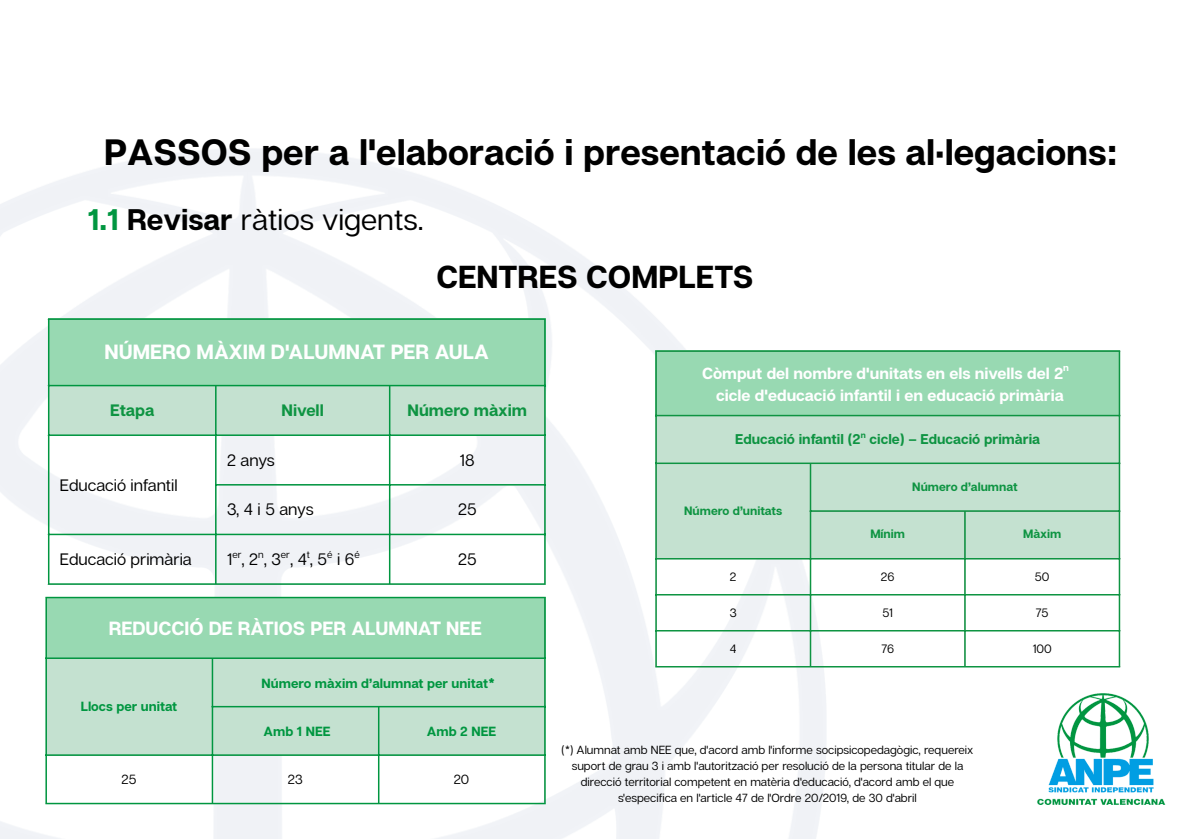
<style>
.page{position:relative;width:1191px;height:839px;background:#fff}
.page>*{position:absolute;margin:0;border:0;box-sizing:border-box;transform-origin:0 0}
.t1{font:700 36.6px "Articulat CF";color:#000}
.t2{font:700 31.8px "Articulat CF";color:#000}
.t3{font:29.8px "Articulat CF";color:#000}
.t4{font:700 20.6px "Articulat CF";color:#fff}
.t5{font:700 19px "Articulat CF";color:#fff}
.t6{font:16.6px "Articulat CF";color:#000}
.t7{font:700 16.6px "Articulat CF";color:#0e9442}
.t8{font:700 16.2px "Articulat CF";color:#fff}
.t9{font:700 14.2px "Articulat CF";color:#0e9442}
.t10{font:700 13.2px "Articulat CF";color:#009640}
.t11{font:13.2px "Articulat CF";color:#000}
.t12{font:700 12.2px "Articulat CF";color:#0e9442}
.t13{font:12.2px "Articulat CF";letter-spacing:-.01em;color:#000}
.t14{font:11.8px/15.6px "Articulat CF";color:#000;text-align:center}
.t15{font:10px "Articulat CF";color:#000}
.t16{font:700 8.4px "Articulat CF";color:#0e9442}
.s1{font-weight:700;color:#009640}
.s2{font-weight:700}
</style>
<div class="page">
<img style="left:1037px;top:693px;width:128px;height:111px">
<img style="left:0;top:149px;width:936px;height:689px">
<div style="left:48px;top:319px;width:497px;height:67px;background:#98d9b2"></div>
<div style="left:49px;top:386px;width:495px;height:48px;background:#c4e1d0"></div>
<hr style="left:48px;top:320px;width:1px;height:263px;background:#009640">
<hr style="left:215px;top:386px;width:2px;height:197px;background:#009640">
<hr style="left:389px;top:386px;width:1px;height:197px;background:#009640">
<hr style="left:544px;top:320px;width:2px;height:263px;background:#009640">
<hr style="left:48px;top:318px;width:498px;height:2px;background:#009640">
<hr style="left:48px;top:385px;width:498px;height:1px;background:#009640">
<hr style="left:48px;top:434px;width:498px;height:2px;background:#009640">
<hr style="left:215px;top:484px;width:331px;height:1px;background:#009640">
<hr style="left:48px;top:533px;width:498px;height:2px;background:#009640">
<hr style="left:48px;top:583px;width:498px;height:1px;background:#009640">
<div style="left:656px;top:350px;width:464px;height:66px;background:#98d9b2"></div>
<div style="left:657px;top:416px;width:462px;height:142px;background:#c4e1d0"></div>
<hr style="left:655px;top:352px;width:2px;height:314px;background:#0e9442">
<hr style="left:810px;top:464px;width:1px;height:202px;background:#0e9442">
<hr style="left:964px;top:511px;width:2px;height:155px;background:#0e9442">
<hr style="left:1119px;top:352px;width:1px;height:314px;background:#0e9442">
<hr style="left:655px;top:350px;width:465px;height:2px;background:#0e9442">
<hr style="left:655px;top:415px;width:465px;height:1px;background:#0e9442">
<hr style="left:655px;top:462px;width:465px;height:2px;background:#0e9442">
<hr style="left:810px;top:510px;width:310px;height:1px;background:#0e9442">
<hr style="left:655px;top:558px;width:465px;height:1px;background:#0e9442">
<hr style="left:655px;top:594px;width:465px;height:1px;background:#0e9442">
<hr style="left:655px;top:630px;width:465px;height:1px;background:#0e9442">
<hr style="left:655px;top:666px;width:465px;height:1px;background:#0e9442">
<div style="left:46px;top:597px;width:499px;height:61px;background:#98d9b2"></div>
<div style="left:47px;top:659px;width:497px;height:95px;background:#c4e1d0"></div>
<hr style="left:45px;top:598px;width:2px;height:204px;background:#009640">
<hr style="left:212px;top:659px;width:1px;height:143px;background:#009640">
<hr style="left:378px;top:707px;width:1px;height:95px;background:#009640">
<hr style="left:544px;top:598px;width:2px;height:204px;background:#009640">
<hr style="left:45px;top:596px;width:501px;height:2px;background:#009640">
<hr style="left:45px;top:657px;width:501px;height:2px;background:#009640">
<hr style="left:212px;top:705px;width:334px;height:2px;background:#009640">
<hr style="left:45px;top:754px;width:501px;height:1px;background:#009640">
<hr style="left:45px;top:802px;width:501px;height:2px;background:#009640">
<p class="t1" style="left:104px;top:129px;width:1015px">PASSOS per a l'elaboració i presentació de les al·legacions:</p>
<h3 class="t3" style="left:88px;top:201px;width:337px"><span class="s1">1.1</span> <span class="s2">Revisar</span> ràtios vigents.</h3>
<p class="t2" style="left:436px;top:256px;width:318px">CENTRES COMPLETS</p>
<h2 class="t4" style="left:105px;top:339px;width:386px">NÚMERO MÀXIM D'ALUMNAT PER AULA</h2>
<p class="t7" style="left:110px;top:400px;width:46px">Etapa</p>
<p class="t7" style="left:282px;top:400px;width:44px">Nivell</p>
<p class="t7" style="left:408px;top:400px;width:121px">Número màxim</p>
<p class="t6" style="left:60px;top:474px;width:119px">Educació infantil</p>
<p class="t6" style="left:227px;top:449px;width:49px">2 anys</p>
<p class="t6" style="left:460px;top:449px;width:16px">18</p>
<p class="t6" style="left:227px;top:499px;width:88px">3, 4 i 5 anys</p>
<p class="t6" style="left:458px;top:499px;width:20px">25</p>
<p class="t15" style="left:232px;top:548px;width:11px">er</p>
<p class="t15" style="left:258px;top:548px;width:7px">n</p>
<p class="t15" style="left:281px;top:548px;width:11px">er</p>
<p class="t15" style="left:307px;top:548px;width:5px">t</p>
<p class="t15" style="left:327px;top:548px;width:7px">é</p>
<p class="t15" style="left:354px;top:548px;width:7px">é</p>
<p class="t6" style="left:458px;top:548px;width:20px">25</p>
<p class="t6" style="left:60px;top:548px;width:133px">Educació primària</p>
<p class="t6" style="left:227px;top:548px;width:129px">1 ,2,3 ,4,5 i6</p>
<p class="t5" style="left:109px;top:616px;width:375px">REDUCCIÓ DE RÀTIOS PER ALUMNAT NEE</p>
<p class="t10" style="left:81px;top:697px;width:98px">Llocs per unitat</p>
<p class="t10" style="left:262px;top:674px;width:235px">Número màxim d’alumnat per unitat*</p>
<p class="t10" style="left:264px;top:723px;width:68px">Amb 1 NEE</p>
<p class="t10" style="left:427px;top:723px;width:71px">Amb 2 NEE</p>
<p class="t11" style="left:122px;top:771px;width:16px">25</p>
<p class="t11" style="left:288px;top:771px;width:16px">23</p>
<p class="t11" style="left:454px;top:771px;width:17px">20</p>
<p class="t8" style="left:702px;top:362px;width:368px">Còmput del nombre d'unitats en els nivells del 2<sup>n</sup></p>
<p class="t8" style="left:716px;top:385px;width:349px">cicle d'educació infantil i en educació primària</p>
<p class="t9" style="left:735px;top:430px;width:306px">Educació infantil (2 cicle) – Educació primària</p>
<p class="t16" style="left:861px;top:429px;width:7px">n</p>
<p class="t12" style="left:684px;top:503px;width:100px">Número d’unitats</p>
<p class="t12" style="left:912px;top:478px;width:107px">Número d’alumnat</p>
<p class="t12" style="left:870px;top:526px;width:36px">Mínim</p>
<p class="t12" style="left:1023px;top:526px;width:40px">Màxim</p>
<p class="t13" style="left:730px;top:569px;width:8px">2</p>
<p class="t13" style="left:881px;top:569px;width:15px">26</p>
<h1 class="t13" style="left:1035px;top:569px;width:16px">50</h1>
<p class="t13" style="left:730px;top:605px;width:8px">3</p>
<p class="t13" style="left:882px;top:605px;width:12px">51</p>
<p class="t13" style="left:1036px;top:605px;width:14px">75</p>
<p class="t13" style="left:730px;top:641px;width:8px">4</p>
<p class="t13" style="left:881px;top:641px;width:14px">76</p>
<p class="t13" style="left:1033px;top:641px;width:21px">100</p>
<p class="t14" style="left:562px;top:742px;width:413px">(*) Alumnat amb NEE que, d'acord amb l'informe socipsicopedagògic, requereix suport de grau 3 i amb l'autorització per resolució de la persona titular de la direcció territorial competent en matèria d'educació, d'acord amb el que s'especifica en l'article 47 de l'Ordre 20/2019, de 30 d'abril</p>
</div>
